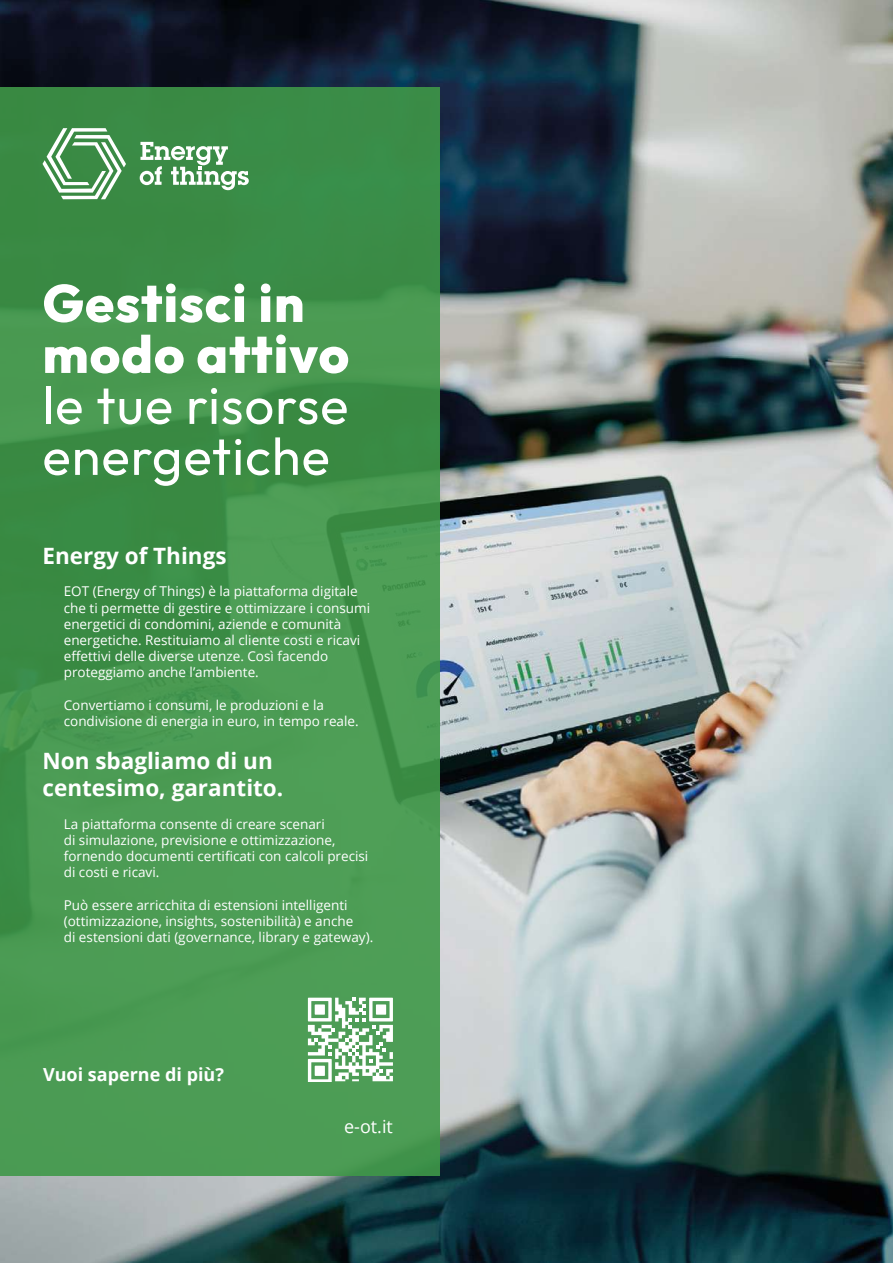
<style>
.page{position:relative;width:893px;height:1263px;background:#fff}
.page>*{position:absolute;margin:0;border:0;box-sizing:border-box;transform-origin:0 0}
.t1{font:52.5px/51px "Outfit";letter-spacing:.02em;color:#fff}
.t2{font:800 52.5px/51px "Outfit";letter-spacing:.02em;color:#fff}
.t3{font:700 22.5px/27px "Open Sans";color:#fff}
.t4{font:700 18px "Open Sans";color:#fff}
.t5{font:18px "Open Sans";color:#fff}
.t6{font:13.5px/16.2px "Open Sans";color:#fff}
</style>
<div class="page">
<img style="left:0;top:0;width:893px;height:1263px">
<div style="left:0;top:87px;width:440px;height:1089px;background:linear-gradient(to bottom,#3a8c45,#4f9f57)"></div>
<svg style="left:43px;top:128px;width:83px;height:71px"></svg>
<svg style="left:140px;top:142px;width:109px;height:48px"></svg>
<svg style="left:308px;top:998px;width:85px;height:83px"></svg>
<svg style="left:628px;top:1160px;width:265px;height:103px;background:#0d2a31"></svg>
<h1 class="t2" style="left:43px;top:278px;width:308px">Gestisci in modo attivo</h1>
<h1 class="t1" style="left:43px;top:380px;width:307px">le tue risorse energetiche</h1>
<h2 class="t3" style="left:43px;top:542px;width:186px">Energy of Things</h2>
<p class="t6" style="left:64px;top:583px;width:308px">EOT (Energy of Things) è la piattaforma digitale che ti permette di gestire e ottimizzare i consumi energetici di condomini, aziende e comunità energetiche. Restituiamo al cliente costi e ricavi effettivi delle diverse utenze. Così facendo proteggiamo anche l’ambiente.</p>
<p class="t6" style="left:64px;top:696px;width:296px">Convertiamo i consumi, le produzioni e la condivisione di energia in euro, in tempo reale.</p>
<h2 class="t3" style="left:43px;top:747px;width:242px">Non sbagliamo di un centesimo, garantito.</h2>
<p class="t6" style="left:64px;top:815px;width:306px">La piattaforma consente di creare scenari<br>di simulazione, previsione e ottimizzazione, fornendo documenti certificati con calcoli precisi di costi e ricavi.</p>
<p class="t6" style="left:64px;top:896px;width:311px">Può essere arricchita di estensioni intelligenti (ottimizzazione, insights, sostenibilità) e anche<br>di estensioni dati (governance, library e gateway).</p>
<h3 class="t4" style="left:43px;top:1062px;width:182px">Vuoi saperne di più?</h3>
<h3 class="t5" style="left:344px;top:1114px;width:50px">e-ot.it</h3>
</div>
